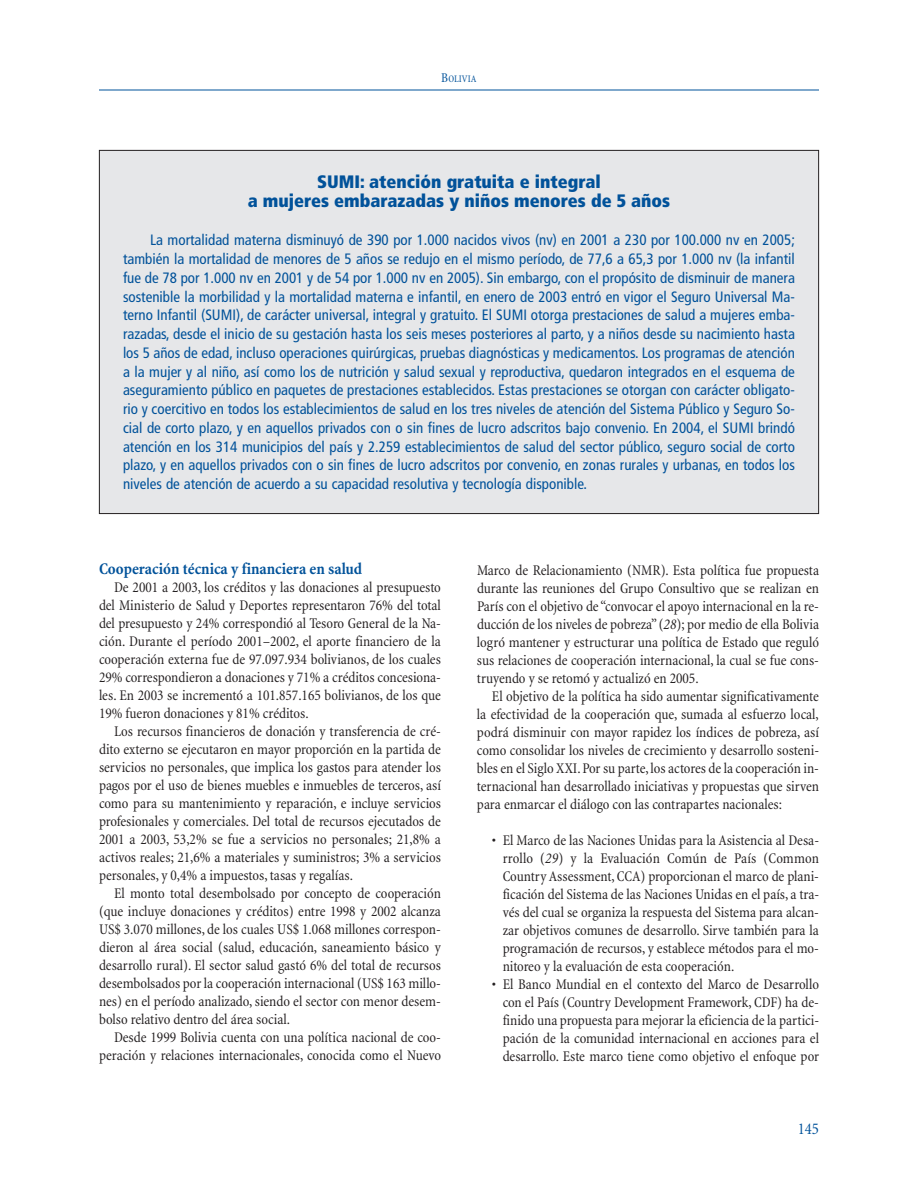
<style>
.page{position:relative;width:918px;height:1188px;background:#fff}
.page>*{position:absolute;margin:0;border:0;box-sizing:border-box;transform-origin:0 0}
.t1{font:900 condensed 18px/19.5px "Frutiger";color:#01529a;text-align:center}
.t2{font:700 condensed 16.5px "Minion";color:#01529a}
.t3{font:condensed 16.5px "Minion";color:#01529a}
.t4{font:condensed 15px/18px "Minion";color:#231f20;text-align:justify}
.t5{font:condensed 15px/18.8px "Frutiger";color:#01529a;text-align:justify}
.t6{font:condensed 10.2px "Minion";color:#01529a}
.s1{font-size:13.5px}
.s2{font-style:italic}
</style>
<div class="page">
<hr style="left:99px;top:90px;width:720px;height:1px;background:#01529a">
<div style="left:100px;top:151px;width:718px;height:362px;background:#e6e7e9"></div>
<p class="t6" style="left:441px;top:74px;width:37px"><span class="s1">B</span>OLIVIA</p>
<p class="t1" style="left:248px;top:173px;width:424px">SUMI: atención gratuita e integral<br>a mujeres embarazadas y niños menores de 5 años</p>
<p class="t5" style="left:123px;top:232px;width:673px;text-indent:27px">La mortalidad materna disminuyó de 390 por 1.000 nacidos vivos (nv) en 2001 a 230 por 100.000 nv en 2005; también la mortalidad de menores de 5 años se redujo en el mismo período, de 77,6 a 65,3 por 1.000 nv (la infantil fue de 78 por 1.000 nv en 2001 y de 54 por 1.000 nv en 2005). Sin embargo, con el propósito de disminuir de manera sostenible la morbilidad y la mortalidad materna e infantil, en enero de 2003 entró en vigor el Seguro Universal Ma&shy;terno Infantil (SUMI), de carácter universal, integral y gratuito. El SUMI otorga prestaciones de salud a mujeres emba&shy;razadas, desde el inicio de su gestación hasta los seis meses posteriores al parto, y a niños desde su nacimiento hasta los 5 años de edad, incluso operaciones quirúrgicas, pruebas diagnósticas y medicamentos. Los programas de atención a la mujer y al niño, así como los de nutrición y salud sexual y reproductiva, quedaron integrados en el esquema de aseguramiento público en paquetes de prestaciones establecidos. Estas prestaciones se otorgan con carácter obligato&shy;rio y coercitivo en todos los establecimientos de salud en los tres niveles de atención del Sistema Público y Seguro So&shy;cial de corto plazo, y en aquellos privados con o sin fines de lucro adscritos bajo convenio. En 2004, el SUMI brindó atención en los 314 municipios del país y 2.259 establecimientos de salud del sector público, seguro social de corto plazo, y en aquellos privados con o sin fines de lucro adscritos por convenio, en zonas rurales y urbanas, en todos los niveles de atención de acuerdo a su capacidad resolutiva y tecnología disponible.</p>
<p class="t2" style="left:99px;top:562px;width:265px">Cooperación técnica y financiera en salud</p>
<p class="t4" style="left:99px;top:580px;width:344px;text-indent:15px">De 2001 a 2003, los créditos y las donaciones al presupuesto del Ministerio de Salud y Deportes representaron 76% del total del presupuesto y 24% correspondió al Tesoro General de la Na&shy;ción. Durante el período 2001–2002, el aporte financiero de la cooperación externa fue de 97.097.934 bolivianos, de los cuales 29% correspondieron a donaciones y 71% a créditos concesiona&shy;les. En 2003 se incrementó a 101.857.165 bolivianos, de los que 19% fueron donaciones y 81% créditos.</p>
<p class="t4" style="left:99px;top:724px;width:344px;text-indent:15px">Los recursos financieros de donación y transferencia de cré&shy;dito externo se ejecutaron en mayor proporción en la partida de servicios no personales, que implica los gastos para atender los pagos por el uso de bienes muebles e inmuebles de terceros, así como para su mantenimiento y reparación, e incluye servicios profesionales y comerciales. Del total de recursos ejecutados de 2001 a 2003, 53,2% se fue a servicios no personales; 21,8% a activos reales; 21,6% a materiales y suministros; 3% a servicios personales, y 0,4% a impuestos, tasas y regalías.</p>
<p class="t4" style="left:99px;top:886px;width:344px;text-indent:15px">El monto total desembolsado por concepto de cooperación (que incluye donaciones y créditos) entre 1998 y 2002 alcanza US$ 3.070 millones, de los cuales US$ 1.068 millones correspon&shy;dieron al área social (salud, educación, saneamiento básico y desarrollo rural). El sector salud gastó 6% del total de recursos desembolsados por la cooperación internacional (US$ 163 millo&shy;nes) en el período analizado, siendo el sector con menor desem&shy;bolso relativo dentro del área social.</p>
<p class="t4" style="left:99px;top:1030px;width:344px;text-align:right">Desde 1999 Bolivia cuenta con una política nacional de coo&shy;peración y relaciones internacionales, conocida como el Nuevo</p>
<p class="t4" style="left:477px;top:562px;width:344px">Marco de Relacionamiento (NMR). Esta política fue propuesta durante las reuniones del Grupo Consultivo que se realizan en París con el objetivo de “convocar el apoyo internacional en la re&shy;ducción de los niveles de pobreza” (<span class="s2">28</span>); por medio de ella Bolivia logró mantener y estructurar una política de Estado que reguló sus relaciones de cooperación internacional, la cual se fue cons&shy;truyendo y se retomó y actualizó en 2005.</p>
<p class="t4" style="left:477px;top:688px;width:344px;text-indent:15px">El objetivo de la política ha sido aumentar significativamente la efectividad de la cooperación que, sumada al esfuerzo local, podrá disminuir con mayor rapidez los índices de pobreza, así como consolidar los niveles de crecimiento y desarrollo sosteni&shy;bles en el Siglo XXI.Por su parte, los actores de la cooperación in&shy;ternacional han desarrollado iniciativas y propuestas que sirven para enmarcar el diálogo con las contrapartes nacionales:</p>
<p class="t4" style="left:503px;top:832px;width:318px;text-indent:-11px">• El Marco de las Naciones Unidas para la Asistencia al Desa&shy;rrollo (<span class="s2">29</span>) y la Evaluación Común de País (Common Country Assessment, CCA) proporcionan el marco de plani&shy;ficación del Sistema de las Naciones Unidas en el país, a tra&shy;vés del cual se organiza la respuesta del Sistema para alcan&shy;zar objetivos comunes de desarrollo. Sirve también para la programación de recursos, y establece métodos para el mo&shy;nitoreo y la evaluación de esta cooperación.</p>
<p class="t4" style="left:503px;top:976px;width:318px;text-indent:-11px">• El Banco Mundial en el contexto del Marco de Desarrollo con el País (Country Development Framework, CDF) ha de&shy;finido una propuesta para mejorar la eficiencia de la partici&shy;pación de la comunidad internacional en acciones para el desarrollo. Este marco tiene como objetivo el enfoque por</p>
<p class="t3" style="left:798px;top:1122px;width:23px">145</p>
</div>
